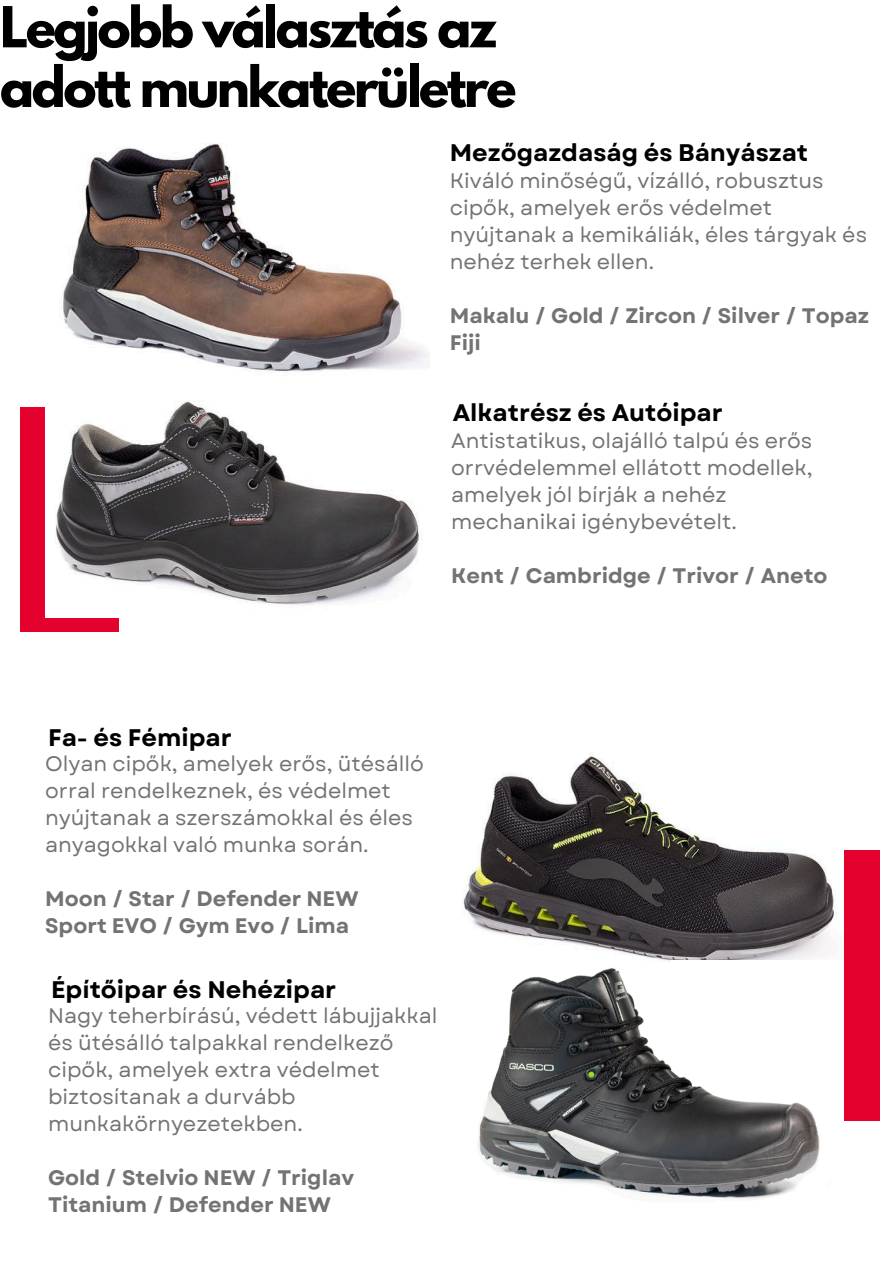
<style>
.page{position:relative;width:894px;height:1264px;background:#fff}
.page>*{position:absolute;margin:0;border:0;box-sizing:border-box;transform-origin:0 0}
.t1{font:700 49.95px/59.7px "League Spartan";letter-spacing:-.05em;color:#000}
.t2{font:700 24px "Garet";color:#000}
.t3{font:21px/27px "Garet";color:#737373}
.t4{font:700 21px/27px "Garet";color:#737373}
</style>
<div class="page">
<div style="left:21px;top:407px;width:98px;height:224px;background:#e4012d"></div>
<img style="left:45px;top:144px;width:383px;height:473px">
<div style="left:695px;top:850px;width:184px;height:270px;background:#e4012d"></div>
<img style="left:463px;top:753px;width:380px;height:446px">
<div style="left:671px;top:960px;width:172px;height:21px;background:#fff"></div>
<h3 class="t1" style="left:0;top:4px;width:518px">Legjobb választás az adott munkaterületre</h3>
<p class="t2" style="left:449px;top:135px;width:360px">Mezőgazdaság és Bányászat</p>
<h3 class="t3" style="left:449px;top:167px;width:419px">Kiváló minőségű, vízálló, robusztus cipők, amelyek erős védelmet nyújtanak a kemikáliák, éles tárgyak és nehéz terhek ellen.</h3>
<h2 class="t4" style="left:449px;top:302px;width:421px">Makalu / Gold / Zircon / Silver / Topaz<br>Fiji</h2>
<p class="t2" style="left:452px;top:396px;width:271px">Alkatrész és Autóipar</p>
<h3 class="t3" style="left:451px;top:427px;width:363px">Antistatikus, olajálló talpú és erős orrvédelemmel ellátott modellek, amelyek jól bírják a nehéz mechanikai igénybevételt.</h3>
<h2 class="t4" style="left:451px;top:562px;width:377px">Kent / Cambridge / Trivor / Aneto</h2>
<p class="t2" style="left:48px;top:720px;width:185px">Fa- és Fémipar</p>
<p class="t3" style="left:45px;top:750px;width:380px">Olyan cipők, amelyek erős, ütésálló orral rendelkeznek, és védelmet nyújtanak a szerszámokkal és éles anyagokkal való munka során.</p>
<h3 class="t4" style="left:45px;top:885px;width:315px">Moon / Star / Defender NEW<br>Sport EVO / Gym Evo / Lima</h3>
<p class="t2" style="left:51px;top:972px;width:287px">Építőipar és Nehézipar</p>
<h2 class="t3" style="left:48px;top:1002px;width:391px">Nagy teherbírású, védett lábujjakkal és ütésálló talpakkal rendelkező cipők, amelyek extra védelmet biztosítanak a durvább munkakörnyezetekben.</h2>
<p class="t4" style="left:48px;top:1164px;width:307px">Gold / Stelvio NEW / Triglav<br>Titanium / Defender NEW</p>
</div>
